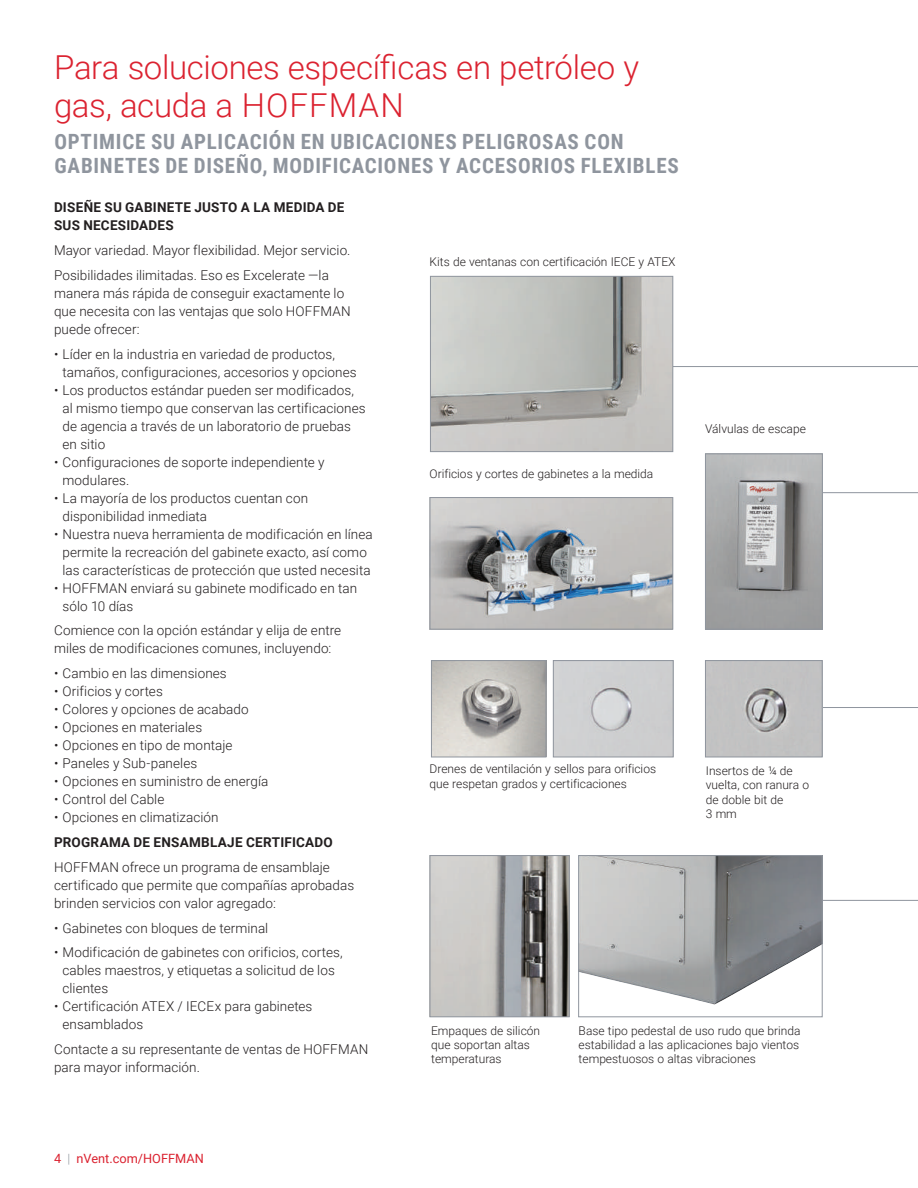
<style>
.page{position:relative;width:918px;height:1188px;background:#fff}
.page>*{position:absolute;margin:0;border:0;box-sizing:border-box;transform-origin:0 0}
.t1{font:300 33px/37.5px "Roboto";letter-spacing:-.01em;color:#db2230}
.t2{font:700 21px/24px "Roboto Condensed";letter-spacing:.035em;color:#8f959e}
.t3{font:300 13.5px/18px "Roboto";letter-spacing:.005em;color:#231f20}
.t4{font:700 13.5px/18px "Roboto";letter-spacing:.02em;color:#231f20}
.t5{font:12.75px "Roboto";color:#db2230}
.t6{font:300 12px/14.4px "Roboto";color:#231f20}
.s1{font-weight:300;color:#8f959e}
</style>
<div class="page">
<hr style="left:821px;top:900px;width:97px;height:1px;background:#8f959e">
<svg style="left:820px;top:707px;width:98px;height:51px"></svg>
<svg style="left:671px;top:366px;width:247px;height:87px"></svg>
<hr style="left:821px;top:492px;width:97px;height:1px;background:#8f959e">
<img style="left:432px;top:499px;width:239px;height:129px">
<div style="left:430px;top:497px;width:243px;height:133px;border:1px solid #8f959e"></div>
<img style="left:432px;top:278px;width:239px;height:172px">
<div style="left:430px;top:276px;width:243px;height:176px;border:1px solid #8f959e"></div>
<img style="left:707px;top:455px;width:114px;height:173px">
<div style="left:705px;top:453px;width:118px;height:177px;border:1px solid #8f959e"></div>
<img style="left:555px;top:662px;width:117px;height:93px">
<div style="left:553px;top:660px;width:121px;height:97px;border:1px solid #8f959e"></div>
<img style="left:433px;top:662px;width:111px;height:93px">
<div style="left:431px;top:660px;width:115px;height:97px;border:1px solid #8f959e"></div>
<img style="left:707px;top:662px;width:114px;height:93px">
<div style="left:705px;top:660px;width:118px;height:97px;border:1px solid #8f959e"></div>
<img style="left:580px;top:857px;width:241px;height:148px">
<div style="left:578px;top:855px;width:245px;height:162px;border:1px solid #8f959e"></div>
<img style="left:432px;top:857px;width:136px;height:158px">
<div style="left:430px;top:855px;width:140px;height:162px;border:1px solid #8f959e"></div>
<h1 class="t1" style="left:54px;top:47px;width:586px">Para soluciones específicas en petróleo y gas, acuda a HOFFMAN</h1>
<h2 class="t2" style="left:54px;top:129px;width:626px">OPTIMICE SU APLICACIÓN EN UBICACIONES PELIGROSAS CON<br>GABINETES DE DISEÑO, MODIFICACIONES Y ACCESORIOS FLEXIBLES</h2>
<p class="t4" style="left:54px;top:198px;width:292px">DISEÑE SU GABINETE JUSTO A LA MEDIDA DE<br>SUS NECESIDADES</p>
<p class="t3" style="left:54px;top:237px;width:298px;line-height:24.8px">Mayor variedad. Mayor flexibilidad. Mejor servicio.<br>Posibilidades ilimitadas. Eso es Excelerate —la</p>
<p class="t3" style="left:54px;top:284px;width:298px">manera más rápida de conseguir exactamente lo que necesita con las ventajas que solo HOFFMAN puede ofrecer:</p>
<p class="t3" style="left:63px;top:344px;width:296px;text-indent:-9px">• Líder en la industria en variedad de productos, tamaños, configuraciones, accesorios y opciones</p>
<p class="t3" style="left:63px;top:380px;width:305px;text-indent:-9px">• Los productos estándar pueden ser modificados, al mismo tiempo que conservan las certificaciones de agencia a través de un laboratorio de pruebas en sitio</p>
<p class="t3" style="left:63px;top:452px;width:264px;text-indent:-9px">• Configuraciones de soporte independiente y modulares.</p>
<p class="t3" style="left:63px;top:488px;width:247px;text-indent:-9px">• La mayoría de los productos cuentan con disponibilidad inmediata</p>
<p class="t3" style="left:54px;top:524px;width:320px;text-align:center">• Nuestra nueva herramienta de modificación en línea permite la recreación del gabinete exacto, así como las características de protección que usted necesita</p>
<p class="t3" style="left:63px;top:578px;width:296px;text-indent:-9px">• HOFFMAN enviará su gabinete modificado en tan sólo 10 días</p>
<p class="t3" style="left:54px;top:621px;width:289px">Comience con la opción estándar y elija de entre miles de modificaciones comunes, incluyendo:</p>
<p class="t3" style="left:54px;top:664px;width:174px">• Cambio en las dimensiones</p>
<p class="t3" style="left:54px;top:682px;width:110px">• Orificios y cortes</p>
<p class="t3" style="left:54px;top:700px;width:196px">• Colores y opciones de acabado</p>
<p class="t3" style="left:54px;top:718px;width:150px">• Opciones en materiales</p>
<p class="t3" style="left:54px;top:736px;width:180px">• Opciones en tipo de montaje</p>
<p class="t3" style="left:54px;top:754px;width:145px">• Paneles y Sub-paneles</p>
<p class="t3" style="left:54px;top:772px;width:216px">• Opciones en suministro de energía</p>
<p class="t3" style="left:54px;top:790px;width:112px">• Control del Cable</p>
<p class="t3" style="left:54px;top:808px;width:166px">• Opciones en climatización</p>
<p class="t4" style="left:54px;top:833px;width:280px">PROGRAMA DE ENSAMBLAJE CERTIFICADO</p>
<p class="t3" style="left:54px;top:857px;width:302px">HOFFMAN ofrece un programa de ensamblaje certificado que permite que compañías aprobadas brinden servicios con valor agregado:</p>
<p class="t3" style="left:54px;top:918px;width:216px">• Gabinetes con bloques de terminal</p>
<p class="t3" style="left:63px;top:943px;width:282px;text-indent:-9px">• Modificación de gabinetes con orificios, cortes, cables maestros, y etiquetas a solicitud de los clientes</p>
<p class="t3" style="left:63px;top:997px;width:251px;text-indent:-9px">• Certificación ATEX / IECEx para gabinetes ensamblados</p>
<p class="t3" style="left:54px;top:1040px;width:316px">Contacte a su representante de ventas de HOFFMAN para mayor información.</p>
<p class="t6" style="left:430px;top:254px;width:248px">Kits de ventanas con certificación IECE y ATEX</p>
<p class="t6" style="left:705px;top:421px;width:102px">Válvulas de escape</p>
<p class="t6" style="left:430px;top:466px;width:225px">Orificios y cortes de gabinetes a la medida</p>
<p class="t6" style="left:430px;top:761px;width:228px">Drenes de ventilación y sellos para orificios que respetan grados y certificaciones</p>
<p class="t6" style="left:706px;top:763px;width:105px">Insertos de ¼ de vuelta, con ranura o de doble bit de<br>3 mm</p>
<p class="t6" style="left:431px;top:1023px;width:111px">Empaques de silicón que soportan altas temperaturas</p>
<p class="t6" style="left:579px;top:1023px;width:224px">Base tipo pedestal de uso rudo que brinda estabilidad a las aplicaciones bajo vientos tempestuosos o altas vibraciones</p>
<p class="t5" style="left:54px;top:1150px;width:151px">4 <span class="s1">|</span> nVent.com/HOFFMAN</p>
</div>
